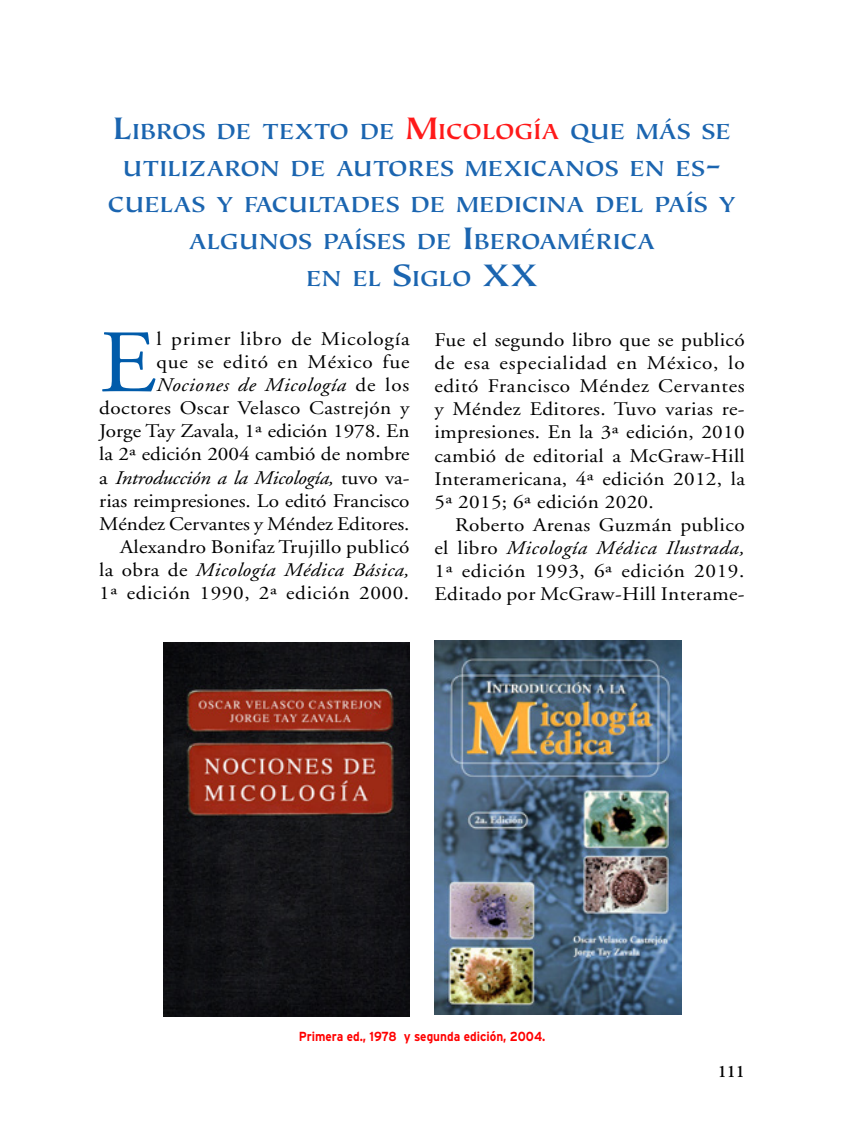
<style>
.page{position:relative;width:844px;height:1141px;background:#fff}
.page>*{position:absolute;margin:0;border:0;box-sizing:border-box;transform-origin:0 0}
.t1{font:88.9px "Adobe Garamond";color:#005baa;scale:1.1 1}
.t2{font:700 24.5px "Tiepolo";color:#1b65b0;scale:1.1 1}
.t3{font:19.25px/23.1px "Adobe Garamond";letter-spacing:.015em;color:#000;text-align:justify;scale:1.1 1}
.t4{font:600 17.5px "Adobe Garamond";color:#000}
.t5{font:700 13.12px "Interstate";color:#f00;scale:.9 1}
.s1{font-size:35px}
.s2{font-size:35px;color:#ff1a1a}
.s3{color:#ff1a1a}
.s4{font-style:italic}
</style>
<div class="page">
<img style="left:164px;top:643px;width:245px;height:373px">
<img style="left:434px;top:641px;width:247px;height:374px">
<p class="t2" style="left:113px;top:118px;width:563px"><span class="s1">L</span>IBROS DE TEXTO DE <span class="s2">M</span><span class="s3">ICOLOGÍA</span> QUE MÁS SE</p>
<p class="t2" style="left:122px;top:155px;width:546px">UTILIZARON DE AUTORES MEXICANOS EN ES<span class="s1">-</span></p>
<p class="t2" style="left:108px;top:191px;width:572px">CUELAS Y FACULTADES DE MEDICINA DEL PAÍS Y</p>
<p class="t2" style="left:189px;top:228px;width:425px">ALGUNOS PAÍSES DE <span class="s1">I</span>BEROAMÉRICA</p>
<p class="t2" style="left:306px;top:265px;width:186px">EN EL <span class="s1">S</span>IGLO <span class="s1">XX</span></p>
<p class="t3" style="left:99px;top:328px;width:283px;text-align:right">l primer libro de Micología<br>que se editó en México fue <span class="s4">Nociones de Micología</span> de los doctores Oscar Velasco Castrejón y Jorge Tay Zavala, 1ª edición 1978. En la 2ª edición 2004 cambió de nombre a <span class="s4">Introducción a la Micología,</span> tuvo va&shy;rias reimpresiones. Lo editó Francisco Méndez Cervantes y Méndez Editores.<br>Alexandro Bonifaz Trujillo publicó<br>la obra de <span class="s4">Micología Médica Básica, </span>1ª edición 1990, 2ª edición 2000.</p>
<p class="t3" style="left:434px;top:329px;width:284px">Fue el segundo libro que se publicó de esa especialidad en México, lo editó Francisco Méndez Cervantes y Méndez Editores. Tuvo varias re&shy;impresiones. En la 3ª edición, 2010 cambió de editorial a McGraw-Hill Interamericana, 4ª edición 2012, la 5ª 2015; 6ª edición 2020.</p>
<h1 class="t1" style="left:99px;top:315px;width:53px">E</h1>
<p class="t3" style="left:434px;top:514px;width:283px;text-indent:21px">Roberto Arenas Guzmán publico el libro <span class="s4">Micología Médica Ilustrada, </span>1ª edición 1993, 6ª edición 2019.<br>Editado por McGraw-Hill Interame-</p>
<p class="t5" style="left:298px;top:1029px;width:275px">Primera ed., 1978 y segunda edición, 2004.</p>
<p class="t4" style="left:717px;top:1062px;width:28px">111</p>
</div>
